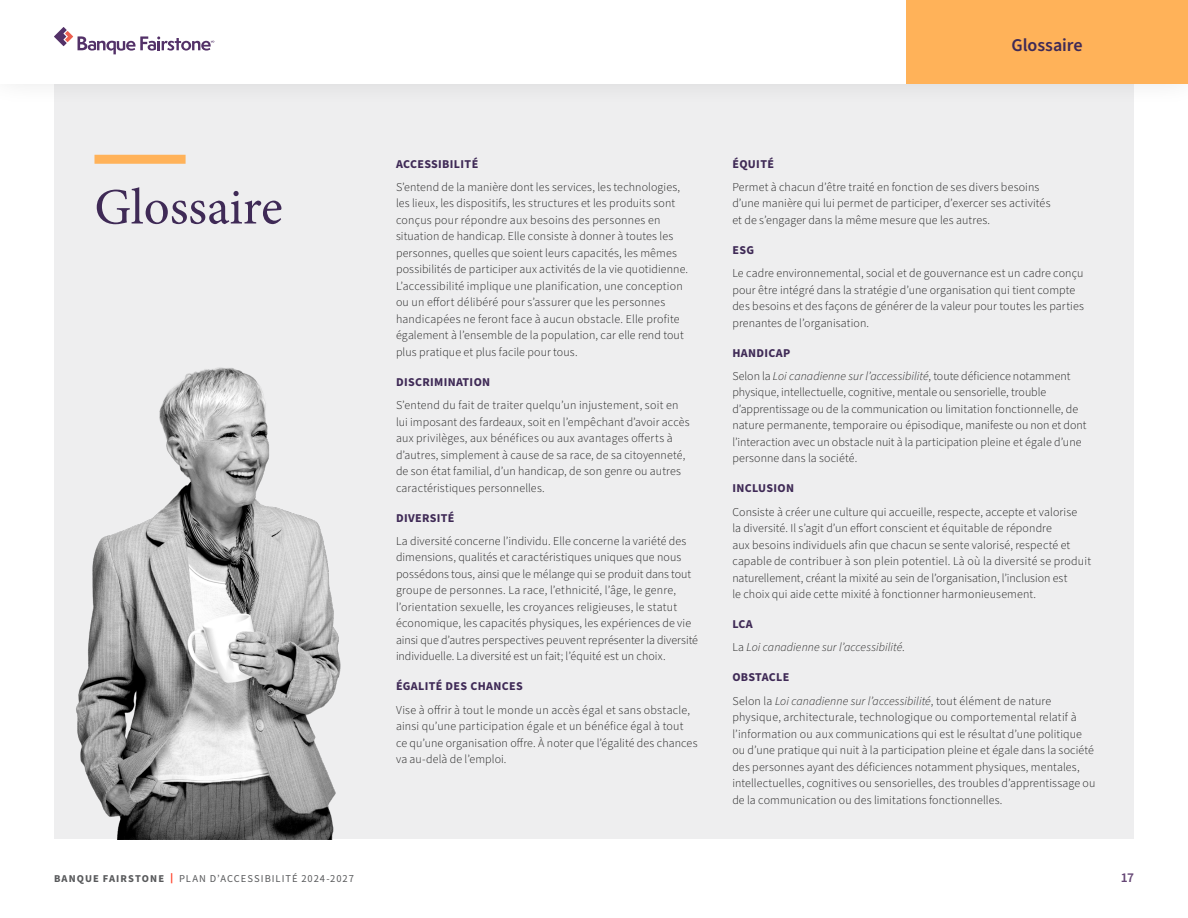
<style>
.page{position:relative;width:1188px;height:918px;background:#fff}
.page>*{position:absolute;margin:0;border:0;box-sizing:border-box;transform-origin:0 0}
.Titre_2{font:51px "Minion Pro";color:#3f2a56}
.t1{font:600 18px "Source Sans Pro";letter-spacing:-.005em;color:#3f2a56}
.t2{font:600 13.5px "Source Sans Pro";color:#654675}
.Paragraph_Style_2{font:300 12px/16.5px "Source Sans Pro";letter-spacing:.01em;color:#1a1a1a}
.Paragraph_Style_1{font:700 12px "Source Sans Pro";letter-spacing:.03em;color:#3f2a56}
.Paragraph_Style_2-2{font:italic 300 12px "Source Sans Pro";letter-spacing:.005em;color:#1a1a1a}
.t3{font:10.5px "Source Sans Pro";letter-spacing:.095em;color:#58595b}
.t4{font:700 10.5px "Source Sans Pro";letter-spacing:.1em;color:#58595b}
.s1{font-style:italic}
.s2{font-style:normal}
</style>
<div class="page">
<div style="left:54px;top:83px;width:1080px;height:756px;background:#eeeeef"></div>
<div style="left:94px;top:155px;width:92px;height:9px;background:#ffb259"></div>
<img style="left:76px;top:367px;width:265px;height:472px">
<div style="left:0;top:0;width:1188px;height:107px;background:#000;opacity:.15"></div>
<div style="left:0;top:0;width:1188px;height:83px;background:#fff"></div>
<svg style="left:54px;top:27px;width:160px;height:27px"></svg>
<div style="left:906px;top:0;width:282px;height:83px;background:#ffb259"></div>
<p class="Titre_2" style="left:94px;top:173px;width:190px">Glossaire</p>
<p class="t1" style="left:1011px;top:33px;width:73px">Glossaire</p>
<p class="Paragraph_Style_1" style="left:396px;top:155px;width:84px">ACCESSIBILITÉ</p>
<p class="Paragraph_Style_2" style="left:396px;top:179px;width:294px">S’entend de la manière dont les services, les technologies, les lieux, les dispositifs, les structures et les produits sont conçus pour répondre aux besoins des personnes en situation de handicap. Elle consiste à donner à toutes les personnes, quelles que soient leurs capacités, les mêmes possibilités de participer aux activités de la vie quotidienne.<br>L’accessibilité implique une planification, une conception ou un effort délibéré pour s’assurer que les personnes handicapées ne feront face à aucun obstacle. Elle profite également à l’ensemble de la population, car elle rend tout plus pratique et plus facile pour tous.</p>
<p class="Paragraph_Style_1" style="left:396px;top:374px;width:96px">DISCRIMINATION</p>
<p class="Paragraph_Style_2" style="left:396px;top:397px;width:295px">S’entend du fait de traiter quelqu’un injustement, soit en lui imposant des fardeaux, soit en l’empêchant d’avoir accès aux privilèges, aux bénéfices ou aux avantages offerts à d’autres, simplement à cause de sa race, de sa citoyenneté, de son état familial, d’un handicap, de son genre ou autres caractéristiques personnelles.</p>
<p class="Paragraph_Style_1" style="left:396px;top:509px;width:60px">DIVERSITÉ</p>
<p class="Paragraph_Style_2" style="left:396px;top:533px;width:304px">La diversité concerne l’individu. Elle concerne la variété des dimensions, qualités et caractéristiques uniques que nous possédons tous, ainsi que le mélange qui se produit dans tout groupe de personnes. La race, l’ethnicité, l’âge, le genre, l’orientation sexuelle, les croyances religieuses, le statut économique, les capacités physiques, les expériences de vie ainsi que d’autres perspectives peuvent représenter la diversité individuelle. La diversité est un fait; l’équité est un choix.</p>
<p class="Paragraph_Style_1" style="left:396px;top:678px;width:128px">ÉGALITÉ DES CHANCES</p>
<p class="Paragraph_Style_2" style="left:396px;top:702px;width:303px">Vise à offrir à tout le monde un accès égal et sans obstacle, ainsi qu’une participation égale et un bénéfice égal à tout ce qu’une organisation offre. À noter que l’égalité des chances va au-delà de l’emploi.</p>
<p class="Paragraph_Style_1" style="left:732px;top:155px;width:43px">ÉQUITÉ</p>
<p class="Paragraph_Style_2" style="left:732px;top:179px;width:320px">Permet à chacun d’être traité en fonction de ses divers besoins d’une manière qui lui permet de participer, d’exercer ses activités et de s’engager dans la même mesure que les autres.</p>
<p class="Paragraph_Style_1" style="left:732px;top:242px;width:23px">ESG</p>
<p class="Paragraph_Style_2" style="left:732px;top:265px;width:353px">Le cadre environnemental, social et de gouvernance est un cadre conçu pour être intégré dans la stratégie d’une organisation qui tient compte des besoins et des façons de générer de la valeur pour toutes les parties prenantes de l’organisation.</p>
<p class="Paragraph_Style_1" style="left:732px;top:344px;width:59px">HANDICAP</p>
<p class="Paragraph_Style_2" style="left:732px;top:368px;width:356px">Selon la <span class="s1">Loi canadienne sur l’accessibilité</span>, toute déficience notamment physique, intellectuelle, cognitive, mentale ou sensorielle, trouble d’apprentissage ou de la communication ou limitation fonctionnelle, de nature permanente, temporaire ou épisodique, manifeste ou non et dont l’interaction avec un obstacle nuit à la participation pleine et égale d’une personne dans la société.</p>
<p class="Paragraph_Style_1" style="left:732px;top:480px;width:63px">INCLUSION</p>
<p class="Paragraph_Style_2" style="left:732px;top:504px;width:360px">Consiste à créer une culture qui accueille, respecte, accepte et valorise<br>la diversité. Il s’agit d’un effort conscient et équitable de répondre<br>aux besoins individuels afin que chacun se sente valorisé, respecté et capable de contribuer à son plein potentiel. Là où la diversité se produit naturellement, créant la mixité au sein de l’organisation, l’inclusion est<br>le choix qui aide cette mixité à fonctionner harmonieusement.</p>
<p class="Paragraph_Style_1" style="left:732px;top:616px;width:22px">LCA</p>
<p class="Paragraph_Style_2-2" style="left:732px;top:639px;width:174px"><span class="s2">La</span> Loi canadienne sur l’accessibilité<span class="s2">.</span></p>
<p class="Paragraph_Style_1" style="left:732px;top:669px;width:59px">OBSTACLE</p>
<p class="Paragraph_Style_2" style="left:732px;top:693px;width:365px">Selon la <span class="s1">Loi canadienne sur l’accessibilité</span>, tout élément de nature physique, architecturale, technologique ou comportemental relatif à l’information ou aux communications qui est le résultat d’une politique ou d’une pratique qui nuit à la participation pleine et égale dans la société des personnes ayant des déficiences notamment physiques, mentales, intellectuelles, cognitives ou sensorielles, des troubles d’apprentissage ou de la communication ou des limitations fonctionnelles.</p>
<p class="t4" style="left:54px;top:871px;width:112px">BANQUE FAIRSTONE</p>
<p class="t3" style="left:179px;top:871px;width:176px">PLAN D’ACCESSIBILITÉ 2024-2027</p>
<p class="t2" style="left:1121px;top:868px;width:15px">17</p>
</div>
